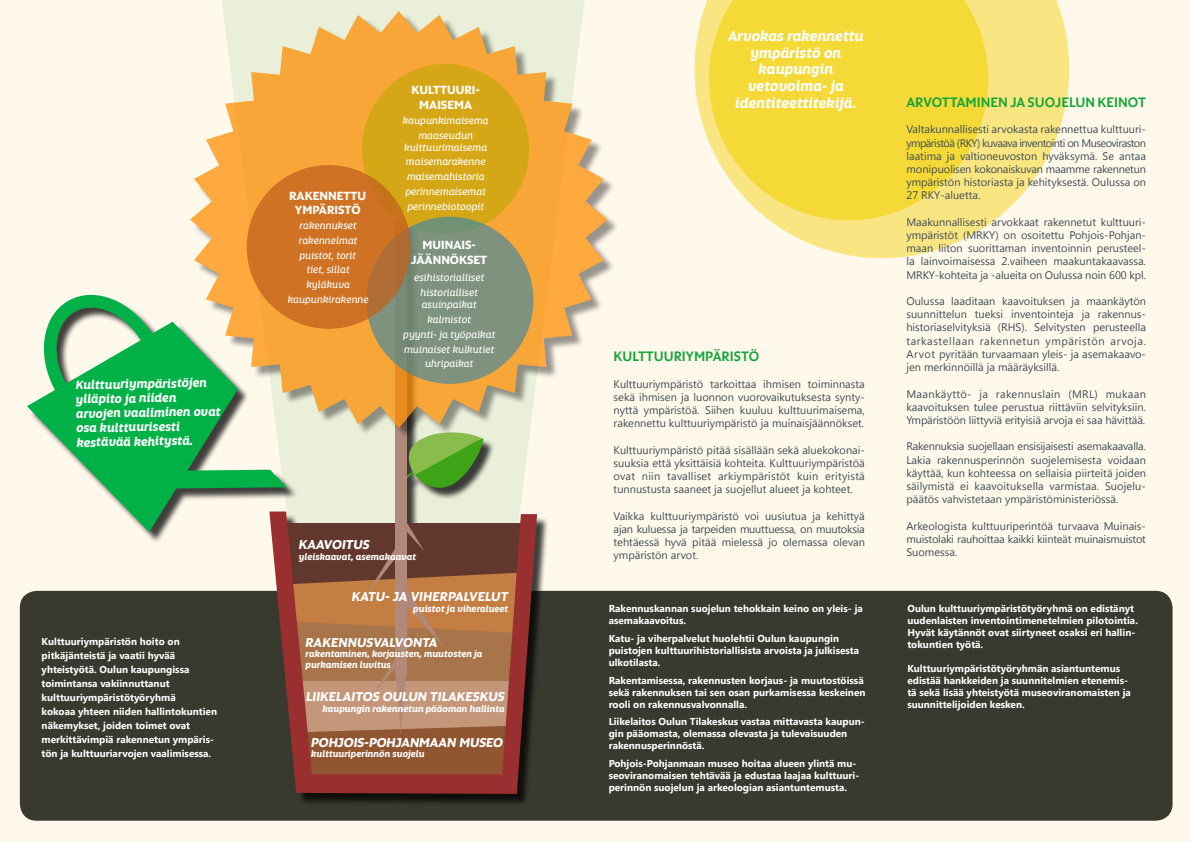
<style>
.page{position:relative;width:1191px;height:842px;background:#fff9ec}
.page>*{position:absolute;margin:0;border:0;box-sizing:border-box;transform-origin:0 0}
.t1{font:italic 700 14px/16.8px "Altis";color:#fff;text-align:center}
.t2{font:500 14px "Altis";color:#13a538}
.t3{font:italic 700 13px "Altis";color:#fff}
.t4{font:italic 700 12px/14.4px "Altis";color:#fff}
.t5{font:700 12px/14.4px "Altis";color:#fff;text-align:center}
.t6{font:11px/13.2px "Segoe UI";color:#3f4e55;text-align:justify}
.t7{font:700 10px/12px "Segoe UI";color:#fff}
.t8{font:italic 10px/14.8px "Altis";color:#fff;text-align:center}
.t9{font:italic 700 9px/10.8px "Altis";color:#fff}
</style>
<div class="page">
<svg style="left:219px;top:0;width:368px;height:591px"></svg>
<div style="left:20px;top:591px;width:1152px;height:230px;background:#393a2f;border-radius:17px"></div>
<div style="left:271px;top:222px;width:278px;height:584px;background:#000;opacity:.75"></div>
<svg style="left:407px;top:440px;width:76px;height:54px;background:#6a9d46"></svg>
<svg style="left:269px;top:511px;width:268px;height:283px"></svg>
<div style="left:395px;top:220px;width:12px;height:454px;background:#b0897b"></div>
<svg style="left:295px;top:657px;width:222px;height:77px;background:#b58063"></svg>
<svg style="left:285px;top:518px;width:237px;height:130px;background:#986143"></svg>
<div style="left:192px;top:13px;width:427px;height:427px;background:#000;opacity:.55"></div>
<svg style="left:190px;top:11px;width:417px;height:417px;fill:#f9a93e"></svg>
<svg style="left:694px;top:0;width:375px;height:258px;fill:#f9e682"></svg>
<div style="left:362px;top:64px;width:167px;height:170px;background:#d5a717;border-radius:50%"></div>
<svg style="left:366px;top:217px;width:167px;height:167px;background:#7c907c"></svg>
<svg style="left:247px;top:165px;width:163px;height:164px;background:#cb7125"></svg>
<svg style="left:709px;top:0;width:279px;height:220px;background:#f5db45"></svg>
<div style="left:29px;top:297px;width:269px;height:247px;background:#000;opacity:.75"></div>
<svg style="left:36px;top:295px;width:117px;height:27px"></svg>
<svg style="left:27px;top:322px;width:211px;height:210px;fill:#00b147"></svg>
<svg style="left:148px;top:470px;width:139px;height:19px;background:#10ae4e"></svg>
<p class="t4" style="left:75px;top:377px;width:146px;rotate:-1deg">Kulttuuriympäristöjen ylläpito ja niiden arvojen vaaliminen ovat osa kulttuurisesti kestävää kehitystä.</p>
<p class="t7" style="left:42px;top:634px;width:177px;line-height:14px">Kulttuuriympäristön hoito on pitkäjänteistä ja vaatii hyvää yhteistyötä. Oulun kaupungissa toimintansa vakiinnuttanut kulttuuriympäristötyöryhmä<br>kokoaa yhteen niiden hallintokuntien näkemykset, joiden toimet ovat merkittävimpiä rakennetun ympäris&shy;tön ja kulttuuriarvojen vaalimisessa.</p>
<p class="t5" style="left:289px;top:188px;width:79px">RAKENNETTU<br>YMPÄRISTÖ</p>
<p class="t8" style="left:288px;top:218px;width:83px">rakennukset rakennelmat puistot, torit<br>tiet, sillat kyläkuva kaupunkirakenne</p>
<p class="t5" style="left:411px;top:82px;width:70px">KULTTUURI-<br>MAISEMA</p>
<p class="t8" style="left:403px;top:112px;width:88px">kaupunkimaisema maaseudun</p>
<p class="t8" style="left:404px;top:139px;width:85px;text-align:left">kulttuurimaisema maisemarakenne maisemahistoria perinnemaisemat perinnebiotoopit</p>
<p class="t5" style="left:411px;top:237px;width:77px">MUINAIS-<br>JÄÄNNÖKSET</p>
<p class="t8" style="left:414px;top:270px;width:72px">esihistorialliset historialliset</p>
<p class="t8" style="left:403px;top:297px;width:94px">asuinpaikat kalmistot<br>pyynti- ja työpaikat muinaiset kulkutiet uhripaikat</p>
<p class="t3" style="left:299px;top:535px;width:73px">KAAVOITUS</p>
<p class="t9" style="left:299px;top:551px;width:119px">yleiskaavat, asemakaavat</p>
<p class="t3" style="left:352px;top:587px;width:158px">KATU- JA VIHERPALVELUT</p>
<p class="t9" style="left:413px;top:603px;width:96px">puistot ja viheralueet</p>
<p class="t3" style="left:305px;top:632px;width:134px">RAKENNUSVALVONTA</p>
<p class="t9" style="left:305px;top:648px;width:178px">rakentaminen, korjausten, muutosten ja purkamisen luvitus</p>
<p class="t3" style="left:306px;top:687px;width:200px">LIIKELAITOS OULUN TILAKESKUS</p>
<p class="t9" style="left:322px;top:703px;width:184px">kaupungin rakennetun pääoman hallinta</p>
<p class="t3" style="left:311px;top:732px;width:193px">POHJOIS-POHJANMAAN MUSEO</p>
<p class="t9" style="left:311px;top:748px;width:115px">kulttuuriperinnön suojelu</p>
<p class="t1" style="left:728px;top:27px;width:137px">Arvokas rakennettu ympäristö on kaupungin vetovoima- ja identiteettitekijä.</p>
<p class="t2" style="left:613px;top:346px;width:147px">KULTTUURIYMPÄRISTÖ</p>
<p class="t6" style="left:613px;top:377px;width:253px">Kulttuuriympäristö tarkoittaa ihmisen toiminnasta sekä ihmisen ja luonnon vuorovaikutuksesta synty&shy;nyttä ympäristöä. Siihen kuuluu kulttuurimaisema, rakennettu kulttuuriympäristö ja muinaisjäännökset.</p>
<p class="t6" style="left:613px;top:443px;width:253px">Kulttuuriympäristö pitää sisällään sekä aluekokonai&shy;suuksia että yksittäisiä kohteita. Kulttuuriympäristöä ovat niin tavalliset arkiympäristöt kuin erityistä tunnustusta saaneet ja suojellut alueet ja kohteet.</p>
<p class="t6" style="left:613px;top:509px;width:253px">Vaikka kulttuuriympäristö voi uusiutua ja kehittyä ajan kuluessa ja tarpeiden muuttuessa, on muutoksia tehtäessä hyvä pitää mielessä jo olemassa olevan ympäristön arvot.</p>
<p class="t7" style="left:608px;top:602px;width:256px">Rakennuskannan suojelun tehokkain keino on yleis- ja asemakaavoitus.</p>
<p class="t7" style="left:608px;top:632px;width:252px">Katu- ja viherpalvelut huolehtii Oulun kaupungin puistojen kulttuurihistoriallisista arvoista ja julkisesta ulkotilasta.</p>
<p class="t7" style="left:608px;top:674px;width:258px">Rakentamisessa, rakennusten korjaus- ja muutostöissä sekä rakennuksen tai sen osan purkamisessa keskeinen rooli on rakennusvalvonnalla.</p>
<p class="t7" style="left:608px;top:715px;width:258px">Liikelaitos Oulun Tilakeskus vastaa mittavasta kaupun&shy;gin pääomasta, olemassa olevasta ja tulevaisuuden rakennusperinnöstä.</p>
<p class="t7" style="left:608px;top:757px;width:252px">Pohjois-Pohjanmaan museo hoitaa alueen ylintä mu&shy;seoviranomaisen tehtävää ja edustaa laajaa kulttuuri&shy;perinnön suojelun ja arkeologian asiantuntemusta.</p>
<p class="t2" style="left:906px;top:92px;width:241px">ARVOTTAMINEN JA SUOJELUN KEINOT</p>
<p class="t6" style="left:906px;top:122px;width:241px">Valtakunnallisesti arvokasta rakennettua kulttuuri&shy;ympäristöä (RKY) kuvaava inventointi on Museoviraston laatima ja valtioneuvoston hyväksymä. Se antaa monipuolisen kokonaiskuvan maamme rakennetun ympäristön historiasta ja kehityksestä. Oulussa on 27 RKY-aluetta.</p>
<p class="t6" style="left:906px;top:215px;width:241px">Maakunnallisesti arvokkaat rakennetut kulttuuri&shy;ympäristöt (MRKY) on osoitettu Pohjois-Pohjan&shy;maan liiton suorittaman inventoinnin perusteel&shy;la lainvoimaisessa 2.vaiheen maakuntakaavassa.<br>MRKY-kohteita ja -alueita on Oulussa noin 600 kpl.</p>
<p class="t6" style="left:906px;top:294px;width:241px">Oulussa laaditaan kaavoituksen ja maankäytön suunnittelun tueksi inventointeja ja rakennus&shy;historiaselvityksiä (RHS). Selvitysten perusteella tarkastellaan rakennetun ympäristön arvoja.<br>Arvot pyritään turvaamaan yleis- ja asemakaavo&shy;jen merkinnöillä ja määräyksillä.</p>
<p class="t6" style="left:906px;top:386px;width:241px">Maankäyttö- ja rakennuslain (MRL) mukaan kaavoituksen tulee perustua riittäviin selvityksiin.<br>Ympäristöön liittyviä erityisiä arvoja ei saa hävittää.</p>
<p class="t6" style="left:906px;top:439px;width:241px">Rakennuksia suojellaan ensisijaisesti asemakaavalla.<br>Lakia rakennusperinnön suojelemisesta voidaan käyttää, kun kohteessa on sellaisia piirteitä joiden säilymistä ei kaavoituksella varmistaa. Suojelu&shy;päätös vahvistetaan ympäristöministeriössä.</p>
<p class="t6" style="left:906px;top:518px;width:241px">Arkeologista kulttuuriperintöä turvaava Muinais&shy;muistolaki rauhoittaa kaikki kiinteät muinaismuistot Suomessa.</p>
<p class="t7" style="left:907px;top:602px;width:232px">Oulun kulttuuriympäristötyöryhmä on edistänyt uudenlaisten inventointimenetelmien pilotointia.<br>Hyvät käytännöt ovat siirtyneet osaksi eri hallin&shy;tokuntien työtä.</p>
<p class="t7" style="left:907px;top:662px;width:225px">Kulttuuriympäristötyöryhmän asiantuntemus edistää hankkeiden ja suunnitelmien etenemis&shy;tä sekä lisää yhteistyötä museoviranomaisten ja suunnittelijoiden kesken.</p>
</div>
